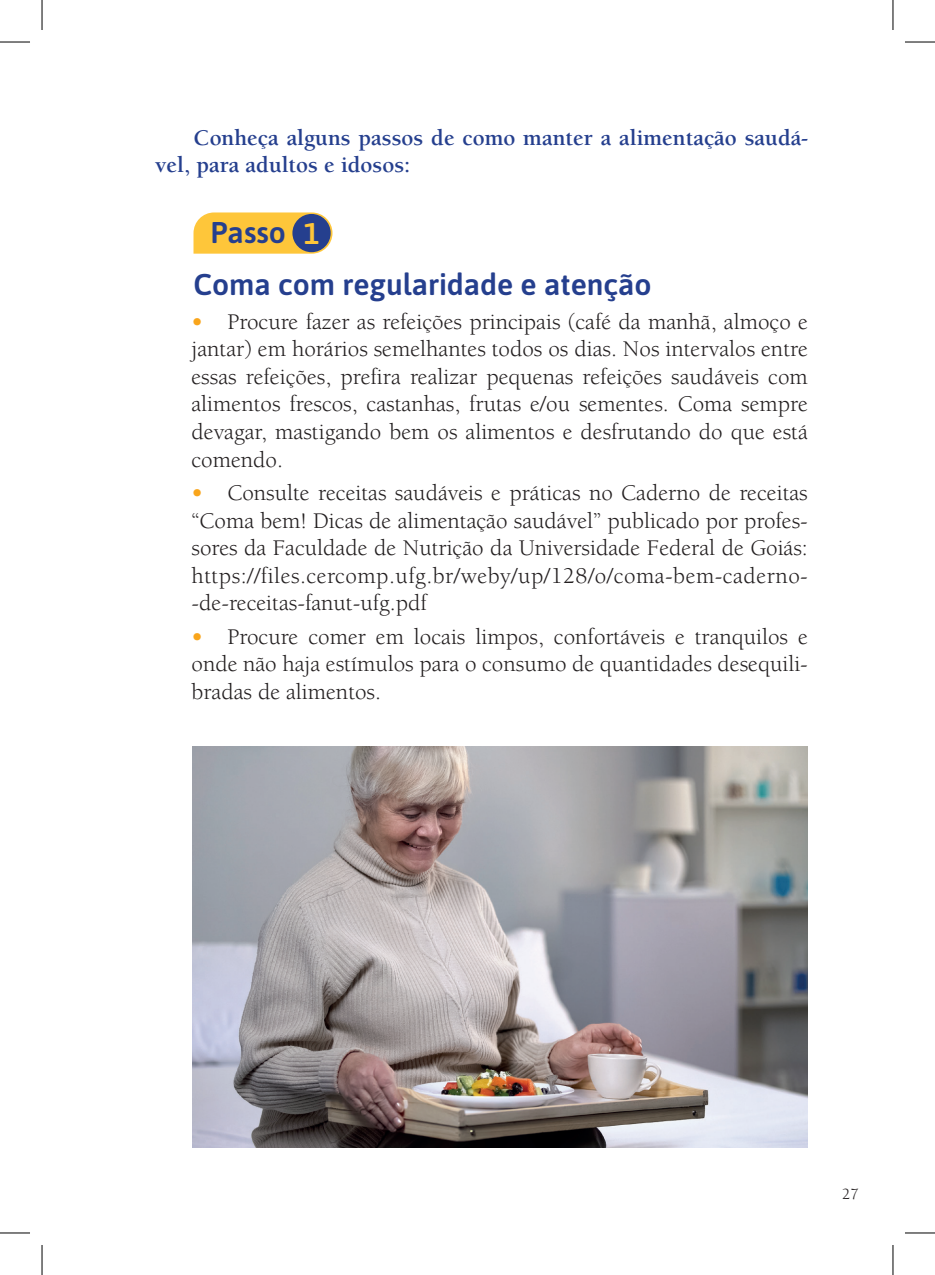
<style>
.page{position:relative;width:935px;height:1275px;background:#fff}
.page>*{position:absolute;margin:0;border:0;box-sizing:border-box;transform-origin:0 0}
.Corpo_space_before{font:600 30px "Asap";color:#253f8e}
.Corpo_space_before-2{font:600 30px "Asap";color:#fec63a}
.t1{font:23px/27.6px "Berkeley";color:#231f20;text-align:justify}
.Corpo{font:700 23px/27.6px "Berkeley";color:#253f8e}
.t2{font:16px "Berkeley";color:#231f20}
.s1{font-weight:700;color:#f9a51b}
</style>
<div class="page">
<svg style="left:193px;top:212px;width:139px;height:42px;background:#fcc94b"></svg>
<div style="left:292px;top:214px;width:38px;height:38px;background:#253f8e;border-radius:50%"></div>
<img style="left:192px;top:746px;width:615px;height:402px">
<hr style="left:0;top:42px;width:30px;height:1px;background:#000">
<hr style="left:904px;top:42px;width:30px;height:1px;background:#000">
<hr style="left:0;top:1232px;width:30px;height:1px;background:#000">
<hr style="left:904px;top:1232px;width:30px;height:1px;background:#000">
<hr style="left:42px;top:0;width:1px;height:30px;background:#000">
<hr style="left:42px;top:1245px;width:1px;height:30px;background:#000">
<hr style="left:892px;top:0;width:1px;height:30px;background:#000">
<hr style="left:892px;top:1245px;width:1px;height:30px;background:#000">
<p class="Corpo" style="left:155px;top:124px;width:653px;text-indent:38px">Conheça alguns passos de como manter a alimentação saudá&shy;vel, para adultos e idosos:</p>
<p class="Corpo_space_before" style="left:210px;top:212px;width:77px">Passo</p>
<p class="Corpo_space_before-2" style="left:304px;top:213px;width:18px">1</p>
<p class="Corpo_space_before" style="left:193px;top:264px;width:459px">Coma com regularidade e atenção</p>
<p class="t1" style="left:191px;top:308px;width:618px"><span class="s1">•</span> Procure fazer as refeições principais (café da manhã, almoço e jantar) em horários semelhantes todos os dias. Nos intervalos entre essas refeições, prefira realizar pequenas refeições saudáveis com alimentos frescos, castanhas, frutas e/ou sementes. Coma sempre devagar, mastigando bem os alimentos e desfrutando do que está comendo.</p>
<p class="t1" style="left:191px;top:479px;width:618px"><span class="s1">•</span> Consulte receitas saudáveis e práticas no Caderno de receitas “Coma bem! Dicas de alimentação saudável” publicado por profes&shy;sores da Faculdade de Nutrição da Universidade Federal de Goiás: https://files.cercomp.ufg.br/weby/up/128/o/coma-bem-caderno--de-receitas-fanut-ufg.pdf</p>
<p class="t1" style="left:191px;top:623px;width:618px"><span class="s1">•</span> Procure comer em locais limpos, confortáveis e tranquilos e onde não haja estímulos para o consumo de quantidades desequili&shy;bradas de alimentos.</p>
<p class="t2" style="left:842px;top:1185px;width:18px">27</p>
</div>
